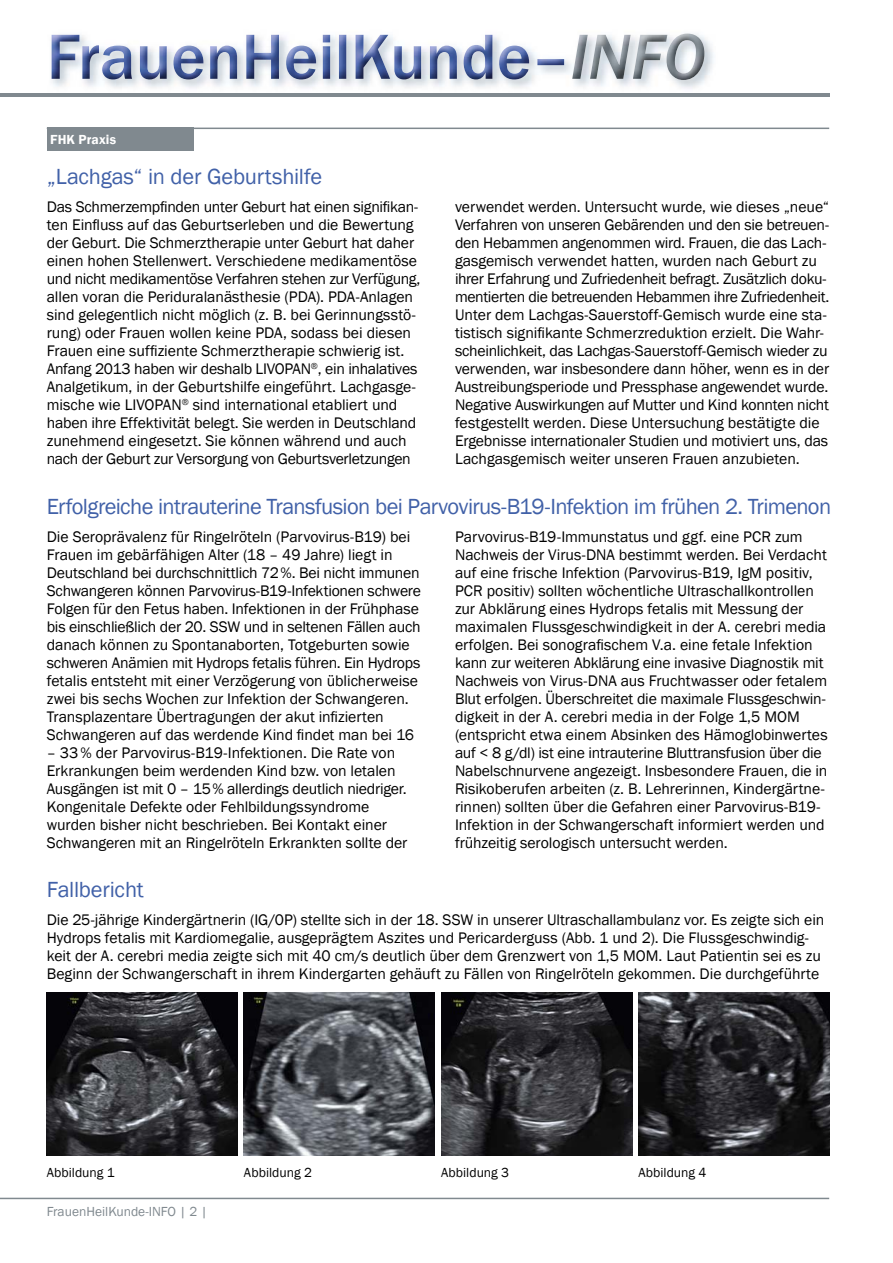
<style>
.page{position:relative;width:893px;height:1263px;background:#fff}
.page>*{position:absolute;margin:0;border:0;box-sizing:border-box;transform-origin:0 0}
.t1{font:22.5px "Franklin Gothic";letter-spacing:-.025em;color:#4161a8}
.t2{font:15.75px/18px "Franklin Gothic";letter-spacing:-.005em;color:#000}
.t3{font:13.5px "Franklin Gothic";color:#000}
.t4{font:13.5px "Franklin Gothic";color:#80898f}
.t5{font:600 13.5px "Franklin Gothic";letter-spacing:.01em;color:#fff}
</style>
<div class="page">
<img style="left:47px;top:992px;width:191px;height:163px">
<img style="left:244px;top:992px;width:191px;height:163px">
<img style="left:441px;top:992px;width:191px;height:163px">
<img style="left:638px;top:992px;width:191px;height:163px">
<hr style="left:0;top:94px;width:829px;height:3px;background:#80898f">
<hr style="left:0;top:1198px;width:829px;height:1px;background:#80898f">
<img style="left:51px;top:33px;width:663px;height:56px">
<img style="left:52px;top:35px;width:512px;height:44px">
<img style="left:572px;top:34px;width:132px;height:46px">
<div style="left:47px;top:128px;width:146px;height:23px;background:#80898f"></div>
<hr style="left:47px;top:128px;width:782px;height:1px;background:#80898f">
<p class="t5" style="left:50px;top:132px;width:68px">FHK Praxis</p>
<h1 class="t1" style="left:47px;top:163px;width:277px">„Lachgas“ in der Geburtshilfe</h1>
<p class="t2" style="left:47px;top:197px;width:375px">Das Schmerzempfinden unter Geburt hat einen signifikan&shy;ten Einfluss auf das Geburtserleben und die Bewertung der Geburt. Die Schmerztherapie unter Geburt hat daher einen hohen Stellenwert. Verschiedene medikamentöse und nicht medikamentöse Verfahren stehen zur Verfügung, allen voran die Periduralanästhesie (PDA). PDA-Anlagen sind gelegentlich nicht möglich (z. B. bei Gerinnungsstö&shy;rung) oder Frauen wollen keine PDA, sodass bei diesen Frauen eine suffiziente Schmerztherapie schwierig ist.<br>Anfang 2013 haben wir deshalb LIVOPAN<sup>®</sup>, ein inhalatives Analgetikum, in der Geburtshilfe eingeführt. Lachgasge&shy;mische wie LIVOPAN<sup>®</sup> sind international etabliert und haben ihre Effektivität belegt. Sie werden in Deutschland zunehmend eingesetzt. Sie können während und auch nach der Geburt zur Versorgung von Geburtsverletzungen</p>
<p class="t2" style="left:455px;top:197px;width:376px">verwendet werden. Untersucht wurde, wie dieses „neue“ Verfahren von unseren Gebärenden und den sie betreuen&shy;den Hebammen angenommen wird. Frauen, die das Lach&shy;gasgemisch verwendet hatten, wurden nach Geburt zu ihrer Erfahrung und Zufriedenheit befragt. Zusätzlich doku&shy;mentierten die betreuenden Hebammen ihre Zufriedenheit.<br>Unter dem Lachgas-Sauerstoff-Gemisch wurde eine sta&shy;tistisch signifikante Schmerzreduktion erzielt. Die Wahr&shy;scheinlichkeit, das Lachgas-Sauerstoff-Gemisch wieder zu verwenden, war insbesondere dann höher, wenn es in der Austreibungsperiode und Pressphase angewendet wurde.<br>Negative Auswirkungen auf Mutter und Kind konnten nicht festgestellt werden. Diese Untersuchung bestätigte die Ergebnisse internationaler Studien und motiviert uns, das Lachgasgemisch weiter unseren Frauen anzubieten.</p>
<h1 class="t1" style="left:47px;top:493px;width:786px">Erfolgreiche intrauterine Transfusion bei Parvovirus-B19-Infektion im frühen 2. Trimenon</h1>
<p class="t2" style="left:47px;top:527px;width:376px">Die Seroprävalenz für Ringelröteln (Parvovirus-B19) bei Frauen im gebärfähigen Alter (18 – 49 Jahre) liegt in Deutschland bei durchschnittlich 72 %. Bei nicht immunen Schwangeren können Parvovirus-B19-Infektionen schwere Folgen für den Fetus haben. Infektionen in der Frühphase bis einschließlich der 20. SSW und in seltenen Fällen auch danach können zu Spontanaborten, Totgeburten sowie schweren Anämien mit Hydrops fetalis führen. Ein Hydrops fetalis entsteht mit einer Verzögerung von üblicherweise zwei bis sechs Wochen zur Infektion der Schwangeren.<br>Transplazentare Übertragungen der akut infizierten Schwangeren auf das werdende Kind findet man bei 16</p>
<p class="t2" style="left:47px;top:743px;width:362px">– 33 % der Parvovirus-B19-Infektionen. Die Rate von Erkrankungen beim werdenden Kind bzw. von letalen Ausgängen ist mit 0 – 15 % allerdings deutlich niedriger.<br>Kongenitale Defekte oder Fehlbildungssyndrome wurden bisher nicht beschrieben. Bei Kontakt einer Schwangeren mit an Ringelröteln Erkrankten sollte der</p>
<h1 class="t1" style="left:47px;top:877px;width:99px">Fallbericht</h1>
<p class="t2" style="left:455px;top:527px;width:374px">Parvovirus-B19-Immunstatus und ggf. eine PCR zum Nachweis der Virus-DNA bestimmt werden. Bei Verdacht auf eine frische Infektion (Parvovirus-B19, IgM positiv, PCR positiv) sollten wöchentliche Ultraschallkontrollen zur Abklärung eines Hydrops fetalis mit Messung der maximalen Flussgeschwindigkeit in der A. cerebri media erfolgen. Bei sonografischem V.a. eine fetale Infektion kann zur weiteren Abklärung eine invasive Diagnostik mit Nachweis von Virus-DNA aus Fruchtwasser oder fetalem Blut erfolgen. Überschreitet die maximale Flussgeschwin&shy;digkeit in der A. cerebri media in der Folge 1,5 MOM (entspricht etwa einem Absinken des Hämoglobinwertes auf &lt; 8 g/dl) ist eine intrauterine Bluttransfusion über die Nabelschnurvene angezeigt. Insbesondere Frauen, die in Risikoberufen arbeiten (z. B. Lehrerinnen, Kindergärtne&shy;rinnen) sollten über die Gefahren einer Parvovirus-B19- Infektion in der Schwangerschaft informiert werden und frühzeitig serologisch untersucht werden.</p>
<p class="t2" style="left:47px;top:911px;width:779px">Die 25-jährige Kindergärtnerin (IG/0P) stellte sich in der 18. SSW in unserer Ultraschallambulanz vor. Es zeigte sich ein Hydrops fetalis mit Kardiomegalie, ausgeprägtem Aszites und Pericarderguss (Abb. 1 und 2). Die Flussgeschwindig&shy;keit der A. cerebri media zeigte sich mit 40 cm/s deutlich über dem Grenzwert von 1,5 MOM. Laut Patientin sei es zu Beginn der Schwangerschaft in ihrem Kindergarten gehäuft zu Fällen von Ringelröteln gekommen. Die durchgeführte</p>
<p class="t3" style="left:47px;top:1165px;width:69px">Abbildung 1</p>
<p class="t3" style="left:244px;top:1165px;width:69px">Abbildung 2</p>
<p class="t3" style="left:441px;top:1165px;width:69px">Abbildung 3</p>
<p class="t3" style="left:638px;top:1165px;width:69px">Abbildung 4</p>
<p class="t4" style="left:47px;top:1204px;width:162px">FrauenHeilKunde-INFO | 2 |</p>
</div>
